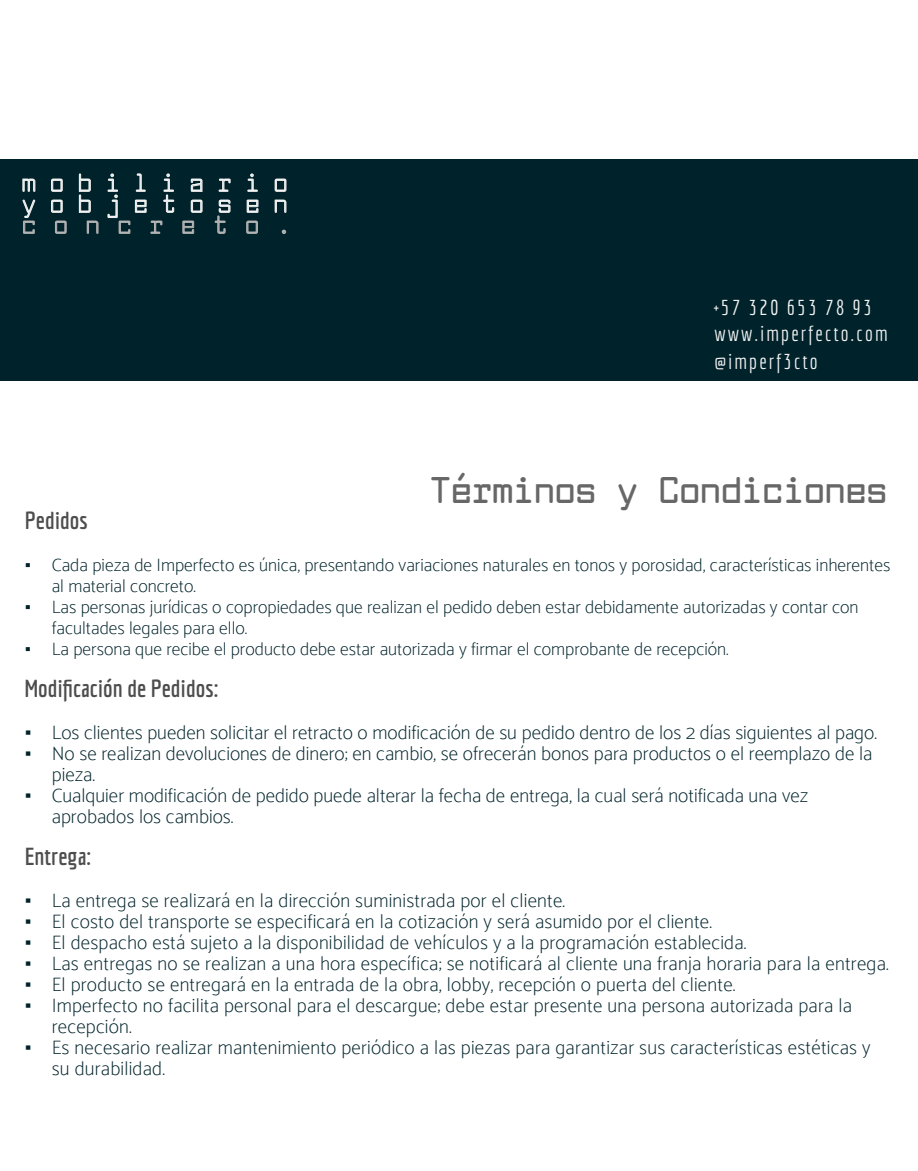
<style>
.page{position:relative;width:918px;height:1171px;background:#fff}
.page>*{position:absolute;margin:0;border:0;box-sizing:border-box;transform-origin:0 0}
.t1{font:700 36px "Larabiefont Rg";color:#676767}
.t2{font:700 24px "Economica";color:#4e4d4d}
.t3{font:24px/21px "Larabiefont Rg";letter-spacing:.55em;color:#f2f2f2}
.t4{font:24px "Larabiefont Rg";letter-spacing:.715em;color:#b3b3b3}
.t5{font:21px/27px "Economica";letter-spacing:.1em;color:#f2f2f2}
.t6{font:100 19.5px/21px "Catamaran";letter-spacing:.01em;color:#00232b}
.t7{font:100 18px/21px "Catamaran";color:#00232b}
.s1{font-family:"Times New Roman";font-weight:400}
</style>
<div class="page">
<div style="left:0;top:159px;width:918px;height:222px;background:#00232b"></div>
<svg style="left:23px;top:179px;width:12px;height:13px"></svg>
<svg style="left:51px;top:179px;width:11px;height:13px"></svg>
<svg style="left:191px;top:179px;width:11px;height:13px"></svg>
<svg style="left:219px;top:179px;width:11px;height:13px"></svg>
<svg style="left:248px;top:174px;width:10px;height:18px"></svg>
<svg style="left:275px;top:179px;width:11px;height:13px"></svg>
<svg style="left:51px;top:200px;width:11px;height:13px"></svg>
<svg style="left:79px;top:174px;width:12px;height:39px"></svg>
<svg style="left:191px;top:200px;width:11px;height:13px"></svg>
<svg style="left:247px;top:200px;width:11px;height:13px"></svg>
<svg style="left:275px;top:200px;width:11px;height:13px"></svg>
<svg style="left:23px;top:200px;width:12px;height:34px"></svg>
<svg style="left:55px;top:221px;width:11px;height:13px"></svg>
<svg style="left:87px;top:221px;width:11px;height:13px"></svg>
<svg style="left:108px;top:174px;width:66px;height:60px"></svg>
<svg style="left:183px;top:221px;width:11px;height:13px"></svg>
<svg style="left:215px;top:200px;width:15px;height:34px"></svg>
<svg style="left:247px;top:221px;width:11px;height:13px"></svg>
<svg style="left:282px;top:230px;width:4px;height:4px"></svg>
<p class="t3" style="left:22px;top:172px;width:268px">mobiliario yobjetosen</p>
<p class="t4" style="left:22px;top:210px;width:271px">concreto.</p>
<p class="t5" style="left:714px;top:294px;width:175px">+57 320 653 78 93 www.imperfecto.com @imperf3cto</p>
<h1 class="t1" style="left:430px;top:465px;width:458px">Términos y Condiciones</h1>
<p class="t2" style="left:25px;top:506px;width:65px">Pedidos</p>
<p class="t7" style="left:52px;top:554px;width:840px;text-indent:-27px"><span class="s1">▪</span> Cada pieza de Imperfecto es única, presentando variaciones naturales en tonos y porosidad, características inherentes al material concreto.</p>
<p class="t7" style="left:52px;top:596px;width:808px;text-indent:-27px"><span class="s1">▪</span> Las personas jurídicas o copropiedades que realizan el pedido deben estar debidamente autorizadas y contar con facultades legales para ello.</p>
<p class="t7" style="left:25px;top:638px;width:705px"><span class="s1">▪</span> La persona que recibe el producto debe estar autorizada y firmar el comprobante de recepción.</p>
<p class="t2" style="left:25px;top:674px;width:195px">Modificación de Pedidos:</p>
<p class="t6" style="left:25px;top:722px;width:854px"><span class="s1">▪</span> Los clientes pueden solicitar el retracto o modificación de su pedido dentro de los 2 días siguientes al pago.</p>
<p class="t6" style="left:52px;top:743px;width:822px;text-indent:-27px"><span class="s1">▪</span> No se realizan devoluciones de dinero; en cambio, se ofrecerán bonos para productos o el reemplazo de la pieza.</p>
<p class="t6" style="left:52px;top:785px;width:758px;text-indent:-27px"><span class="s1">▪</span> Cualquier modificación de pedido puede alterar la fecha de entrega, la cual será notificada una vez aprobados los cambios.</p>
<p class="t2" style="left:25px;top:842px;width:68px">Entrega:</p>
<p class="t6" style="left:25px;top:890px;width:542px"><span class="s1">▪</span> La entrega se realizará en la dirección suministrada por el cliente.</p>
<p class="t6" style="left:25px;top:911px;width:689px"><span class="s1">▪</span> El costo del transporte se especificará en la cotización y será asumido por el cliente.</p>
<p class="t6" style="left:25px;top:932px;width:723px"><span class="s1">▪</span> El despacho está sujeto a la disponibilidad de vehículos y a la programación establecida.</p>
<p class="t6" style="left:25px;top:953px;width:866px"><span class="s1">▪</span> Las entregas no se realizan a una hora específica; se notificará al cliente una franja horaria para la entrega.</p>
<p class="t6" style="left:25px;top:974px;width:712px"><span class="s1">▪</span> El producto se entregará en la entrada de la obra, lobby, recepción o puerta del cliente.</p>
<p class="t6" style="left:52px;top:995px;width:802px;text-indent:-27px"><span class="s1">▪</span> Imperfecto no facilita personal para el descargue; debe estar presente una persona autorizada para la recepción.</p>
<p class="t6" style="left:52px;top:1037px;width:820px;text-indent:-27px"><span class="s1">▪</span> Es necesario realizar mantenimiento periódico a las piezas para garantizar sus características estéticas y su durabilidad.</p>
</div>
